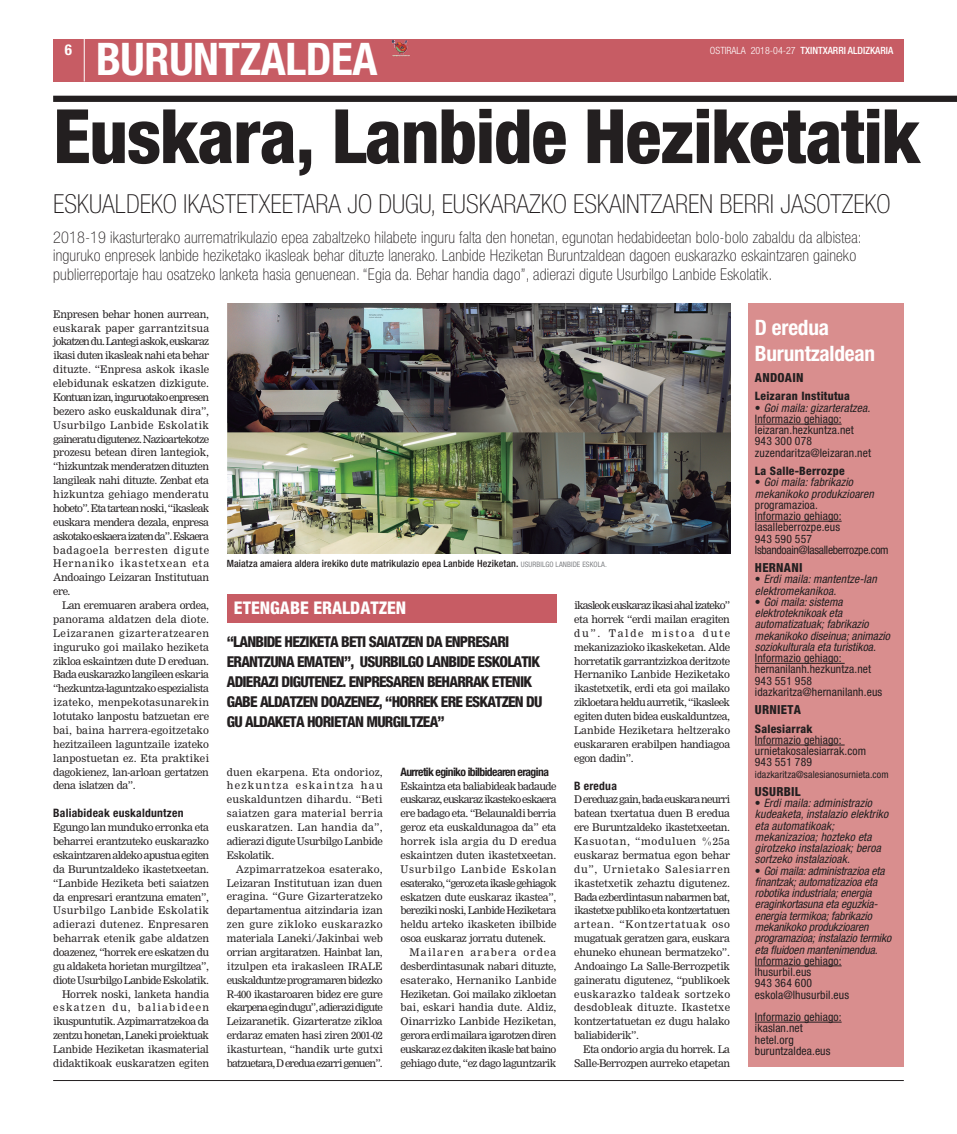
<style>
.page{position:relative;width:957px;height:1134px;background:#fff}
.page>*{position:absolute;margin:0;border:0;box-sizing:border-box;transform-origin:0 0}
.t1{font:800 condensed 75px "Helvetica Neue";letter-spacing:-.02em;color:#231f20}
.t2{font:700 condensed 45px "Helvetica Neue";letter-spacing:-.01em;color:#fff}
.t3{font:100 condensed 26.25px "Helvetica Neue";color:#231f20}
.t4{font:700 condensed 21.25px/26.2px "Helvetica Neue";letter-spacing:-.01em;color:#fff}
.t5{font:800 condensed 17.5px "Helvetica Neue";color:#fff}
.t6{font:100 condensed 16.25px/18.8px "Helvetica Neue";letter-spacing:.01em;color:#231f20}
.t7{font:800 condensed 15px/20px "Helvetica Neue";letter-spacing:-.05em;color:#231f20}
.t8{font:700 condensed 15px "Helvetica Neue";color:#fff}
.t9{font:800 condensed 12.5px "Helvetica Neue";letter-spacing:.02em;color:#231f20}
.t10{font:italic condensed 11.62px/11.2px "Helvetica Neue";color:#231f20}
.t11{font:condensed 11.62px/11.2px "Helvetica Neue";letter-spacing:.01em;color:#231f20}
.t12{font:800 condensed 11.62px "Helvetica Neue";letter-spacing:.02em;color:#231f20}
.t13{font:700 condensed 11.62px "Helvetica Neue";letter-spacing:-.05em;color:#231f20}
.t14{font:700 condensed 11.62px "Helvetica Neue";letter-spacing:.02em;color:#231f20}
.t15{font:10.38px/13.9px "M Nimrod";letter-spacing:-.04em;color:#231f20;text-align:justify}
.t16{font:500 condensed 10px "Helvetica Neue";letter-spacing:.01em;color:#231f20}
.t17{font:500 condensed 10px "Helvetica Neue";color:#fff}
.t18{font:condensed 10px "Helvetica Neue";letter-spacing:.01em;color:#231f20}
.s1{font-weight:300}
.s2{font-weight:400;font-size:7.5px;color:#808285}
.s3{font-style:italic}
.s4{font-style:normal}
</style>
<div class="page">
<hr style="left:53px;top:1080px;width:851px;height:1px;background:#231f20">
<div style="left:53px;top:39px;width:851px;height:42px;background:#c75c64"></div>
<hr style="left:84px;top:39px;width:1px;height:42px;background:#fff">
<div style="left:53px;top:96px;width:904px;height:6px;background:#231f20"></div>
<img style="left:228px;top:304px;width:502px;height:250px">
<div style="left:748px;top:304px;width:156px;height:763px;background:#d98e8e"></div>
<hr style="left:755px;top:424px;width:86px;height:1px;background:#231f20">
<hr style="left:755px;top:521px;width:86px;height:1px;background:#231f20">
<hr style="left:755px;top:663px;width:89px;height:1px;background:#231f20">
<hr style="left:755px;top:745px;width:89px;height:1px;background:#231f20">
<hr style="left:755px;top:965px;width:86px;height:1px;background:#231f20">
<hr style="left:755px;top:1022px;width:86px;height:1px;background:#231f20">
<svg style="left:392px;top:40px;width:5px;height:10px"></svg>
<div style="left:227px;top:595px;width:329px;height:28px;background:#c75c64"></div>
<h3 class="t8" style="left:65px;top:41px;width:9px">6</h3>
<h2 class="t2" style="left:96px;top:32px;width:283px">BURUNTZALDEA</h2>
<p class="t17" style="left:710px;top:45px;width:185px"><span class="s1">OSTIRALA 2018-04-27</span> TXINTXARRI ALDIZKARIA</p>
<h1 class="t1" style="left:53px;top:90px;width:868px">Euskara, Lanbide Heziketatik</h1>
<h3 class="t3" style="left:53px;top:189px;width:839px">ESKUALDEKO IKASTETXEETARA JO DUGU, EUSKARAZKO ESKAINTZAREN BERRI JASOTZEKO</h3>
<p class="t6" style="left:53px;top:227px;width:810px">2018-19 ikasturterako aurrematrikulazio epea zabaltzeko hilabete inguru falta den honetan, egunotan hedabideetan bolo-bolo zabaldu da albistea: inguruko enpresek lanbide heziketako ikasleak behar dituzte lanerako. Lanbide Heziketan Buruntzaldean dagoen euskarazko eskaintzaren gaineko publierreportaje hau osatzeko lanketa hasia genuenean. “Egia da. Behar handia dago”, adierazi digute Usurbilgo Lanbide Eskolatik.</p>
<p class="t15" style="left:53px;top:307px;width:158px">Enpresen behar honen aurrean, euskarak paper garrantzitsua jokatzen du. Lantegi askok, euskaraz ikasi duten ikasleak nahi eta behar dituzte. “Enpresa askok ikasle elebidunak eskatzen dizkigute.<br>Kontuan izan, inguruotako enpresen bezero asko euskaldunak dira”, Usurbilgo Lanbide Eskolatik gaineratu digutenez. Nazioartekotze prozesu betean diren lantegiok, “hizkuntzak menderatzen dituzten langileak nahi dituzte. Zenbat eta hizkuntza gehiago menderatu hobeto”. Eta tartean noski, “ikasleak euskara mendera dezala, enpresa askotako eskaera izaten da”. Eskaera badagoela berresten digute Hernaniko ikastetxean eta Andoaingo Leizaran Institutuan ere.</p>
<p class="t15" style="left:53px;top:598px;width:158px;text-indent:9px">Lan eremuaren arabera ordea, panorama aldatzen dela diote.<br>Leizaranen gizarteratzearen inguruko goi mailako heziketa zikloa eskaintzen dute D ereduan.<br>Bada euskarazko langileen eskaria “hezkuntza-laguntzako espezialista izateko, menpekotasunarekin lotutako lanpostu batzuetan ere bai, baina harrera-egoitzetako hezitzaileen laguntzaile izateko lanpostuetan ez. Eta praktikei dagokienez, lan-arloan gertatzen dena islatzen da”.</p>
<p class="t14" style="left:53px;top:806px;width:132px">Baliabideak euskalduntzen</p>
<p class="t15" style="left:53px;top:820px;width:158px;text-align:right">Egungo lan munduko erronka eta beharrei erantzuteko euskarazko eskaintzaren aldeko apustua egiten da Buruntzaldeko ikastetxeetan. “Lanbide Heziketa beti saiatzen da enpresari erantzuna ematen”,<br>Usurbilgo Lanbide Eskolatik adierazi dutenez. Enpresaren beharrak etenik gabe aldatzen doazenez, “horrek ere eskatzen du gu aldaketa horietan murgiltzea”, diote Usurbilgo Lanbide Eskolatik.<br>Horrek noski, lanketa handia eskatzen du, baliabideen ikuspuntutik. Azpimarratzekoa da zentzu honetan, Laneki proiektuak<br>Lanbide Heziketan ikasmaterial didaktikoak euskaratzen egiten</p>
<p class="t16" style="left:227px;top:558px;width:381px">Maiatza amaiera aldera irekiko dute matrikulazio epea Lanbide Heziketan. <span class="s2">USURBILGO LANBIDE ESKOLA.</span></p>
<h3 class="t5" style="left:234px;top:597px;width:174px">ETENGABE ERALDATZEN</h3>
<h3 class="t7" style="left:227px;top:631px;width:317px">“LANBIDE HEZIKETA BETI SAIATZEN DA ENPRESARI ERANTZUNA EMATEN”, USURBILGO LANBIDE ESKOLATIK ADIERAZI DIGUTENEZ. ENPRESAREN BEHARRAK ETENIK GABE ALDATZEN DOAZENEZ, “HORREK ERE ESKATZEN DU GU ALDAKETA HORIETAN MURGILTZEA”</h3>
<p class="t15" style="left:227px;top:765px;width:158px">duen ekarpena. Eta ondorioz, hezkuntza eskaintza hau euskalduntzen dihardu. “Beti saiatzen gara material berria euskaratzen. Lan handia da”, adierazi digute Usurbilgo Lanbide Eskolatik.</p>
<p class="t15" style="left:227px;top:862px;width:157px;text-indent:9px">Azpimarratzekoa esaterako, Leizaran Institutuan izan duen eragina. “Gure Gizarteratzeko departamentua aitzindaria izan zen gure zikloko euskarazko materiala Laneki/Jakinbai web orrian argitaratzen. Hainbat lan, itzulpen eta irakasleen IRALE euskalduntze programaren bidezko R-400 ikastaroaren bidez ere gure ekarpena egin dugu”, adierazi digute Leizaranetik. Gizarteratze zikloa erdaraz ematen hasi ziren 2001-02 ikasturtean, “handik urte gutxi batzuetara, D eredua ezarri genuen”.</p>
<p class="t13" style="left:400px;top:764px;width:150px">Aurretik eginiko ibilbidearen eragina</p>
<p class="t15" style="left:400px;top:779px;width:158px">Eskaintza eta baliabideak badaude euskaraz, euskaraz ikasteko eskaera ere badago eta. “Belaunaldi berria geroz eta euskaldunagoa da” eta horrek isla argia du D eredua eskaintzen duten ikastetxeetan.<br>Usurbilgo Lanbide Eskolan esaterako, “geroz eta ikasle gehiagok eskatzen dute euskaraz ikastea”, bereziki noski, Lanbide Heziketara heldu arteko ikasketen ibilbide osoa euskaraz jorratu dutenek.</p>
<p class="t15" style="left:400px;top:945px;width:157px;text-indent:9px">Mailaren arabera ordea desberdintasunak nabari dituzte, esaterako, Hernaniko Lanbide Heziketan. Goi mailako zikloetan bai, eskari handia dute. Aldiz, Oinarrizko Lanbide Heziketan, gerora erdi mailara igarotzen diren euskaraz ez dakiten ikasle bat baino gehiago dute, “ez dago laguntzarik</p>
<p class="t15" style="left:574px;top:598px;width:158px">ikasleok euskaraz ikasi ahal izateko” eta horrek “erdi mailan eragiten du”. Talde mistoa dute mekanizazioko ikaskeketan. Alde horretatik garrantzizkoa deritzote Hernaniko Lanbide Heziketako ikastetxetik, erdi eta goi mailako zikloetara heldu aurretik, “ikasleek egiten duten bidea euskalduntzea, Lanbide Heziketara heltzerako euskararen erabilpen handiagoa egon dadin”.</p>
<p class="t13" style="left:574px;top:778px;width:44px">B eredua</p>
<p class="t15" style="left:574px;top:793px;width:157px">D ereduaz gain, bada euskara neurri batean txertatua duen B eredua ere Buruntzaldeko ikastetxeetan.<br>Kasuotan, “moduluen %25a euskaraz bermatua egon behar du”, Urnietako Salesiarren ikastetxetik zehaztu digutenez.<br>Bada ezberdintasun nabarmen bat, ikastetxe publiko eta kontzertatuen artean. “Kontzertatuak oso mugatuak geratzen gara, euskara ehuneko ehunean bermatzeko”.<br>Andoaingo La Salle-Berrozpetik gaineratu digutenez, “publikoek euskarazko taldeak sortzeko desdobleak dituzte. Ikastetxe kontzertatuetan ez dugu halako baliabiderik”.</p>
<p class="t15" style="left:574px;top:1042px;width:157px;text-align:right">Eta ondorio argia du horrek. La<br>Salle-Berrozpen aurreko etapetan</p>
<h3 class="t4" style="left:755px;top:314px;width:122px">D eredua<br>Buruntzaldean</h3>
<p class="t9" style="left:755px;top:370px;width:50px">ANDOAIN</p>
<p class="t12" style="left:755px;top:389px;width:97px">Leizaran Institutua</p>
<p class="t11" style="left:755px;top:402px;width:118px">• <span class="s3">Goi maila: gizarteratzea.<br></span>Informazio gehiago: leizaran.hezkuntza.net<br>943 300 078 zuzendaritza@leizaran.net</p>
<p class="t12" style="left:755px;top:464px;width:91px">La Salle-Berrozpe</p>
<p class="t10" style="left:755px;top:476px;width:120px"><span class="s4">•</span> Goi maila: fabrikazio mekanikoko produkzioaren</p>
<p class="t11" style="left:755px;top:499px;width:135px">programazioa.<br>Informazio gehiago: lasalleberrozpe.eus<br>943 590 557 lsbandoain@lasalleberrozpe.com</p>
<p class="t9" style="left:755px;top:560px;width:49px">HERNANI</p>
<p class="t10" style="left:755px;top:574px;width:123px"><span class="s4">•</span> Erdi maila: mantentze-lan elektromekanikoa.</p>
<p class="t10" style="left:755px;top:596px;width:137px"><span class="s4">•</span> Goi maila: sistema elektroteknikoak eta automatizatuak; fabrikazio mekanikoko diseinua; animazio soziokulturala eta turistikoa.</p>
<p class="t11" style="left:755px;top:652px;width:129px">Informazio gehiago: hernanilanh.hezkuntza.net<br>943 551 958 idazkaritza@hernanilanh.eus</p>
<p class="t9" style="left:755px;top:702px;width:47px">URNIETA</p>
<p class="t12" style="left:755px;top:721px;width:59px">Salesiarrak</p>
<p class="t11" style="left:755px;top:734px;width:113px">Informazio gehiago: urnietakosalesiarrak.com<br>943 551 789</p>
<p class="t18" style="left:755px;top:768px;width:135px">idazkaritza@salesianosurnieta.com</p>
<p class="t9" style="left:755px;top:784px;width:47px">USURBIL</p>
<p class="t10" style="left:755px;top:797px;width:135px"><span class="s4">•</span> Erdi maila: administrazio kudeaketa, instalazio elektriko eta automatikoak; mekanizazioa; hozteko eta girotzeko instalazioak; beroa sortzeko instalazioak.</p>
<p class="t10" style="left:755px;top:865px;width:138px"><span class="s4">•</span> Goi maila: administrazioa eta finantzak; automatizazioa eta robotika industriala; energia eraginkortasuna eta eguzkia&shy;energia termikoa; fabrikazio mekanikoko produkzioaren programazioa; instalazio termiko eta fluidoen mantenimendua.</p>
<p class="t11" style="left:755px;top:955px;width:96px">Informazio gehiago: lhusurbil.eus<br>943 364 600 eskola@lhusurbil.eus</p>
<p class="t11" style="left:755px;top:1011px;width:88px">Informazio gehiago: ikaslan.net hetel.org buruntzaldea.eus</p>
</div>
